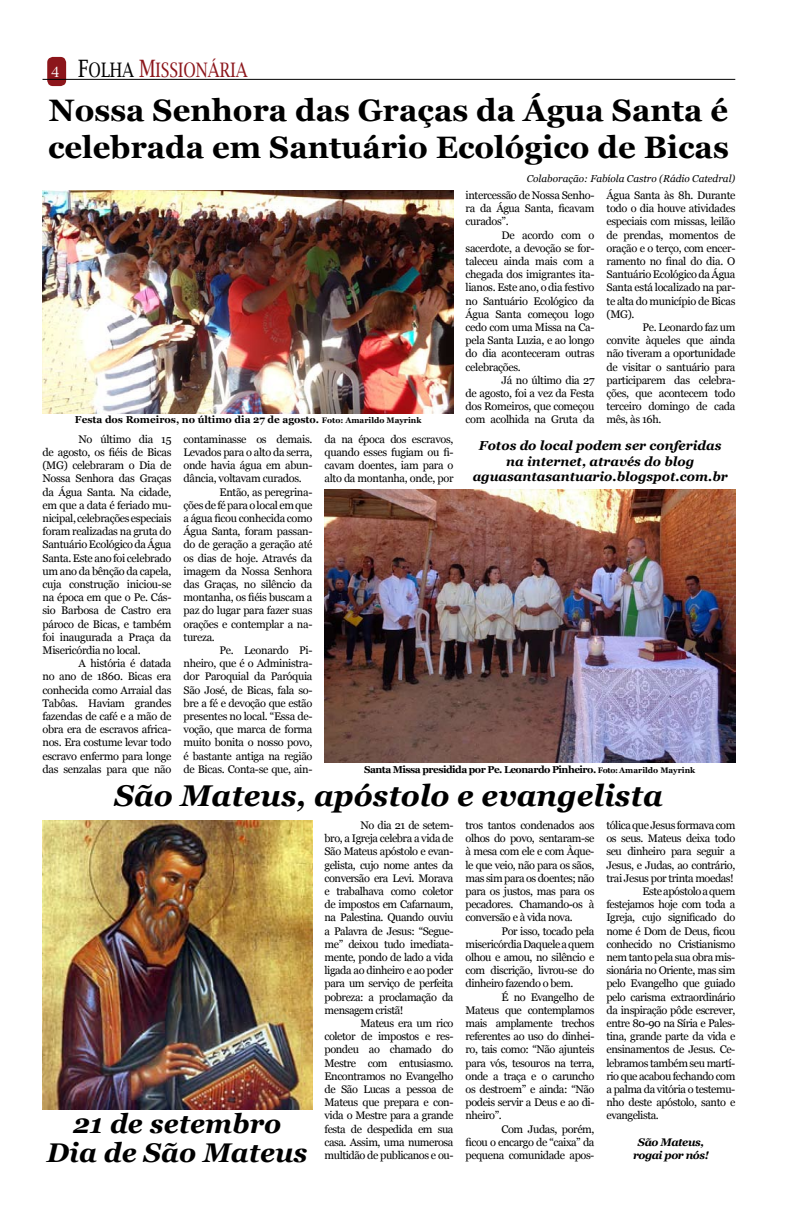
<style>
.page{position:relative;width:792px;height:1224px;background:#fff}
.page>*{position:absolute;margin:0;border:0;box-sizing:border-box;transform-origin:0 0}
.t1{font:700 31px/37.2px "Georgia";color:#000}
.t2{font:italic 700 30px "Georgia";color:#000}
.t3{font:italic 700 27px/29px "Georgia";color:#000;text-align:center}
.t4{font:20px "Lucida Bright";color:#8c161b;scale:.8 1}
.t5{font:italic 700 13px/15.6px "Georgia";color:#000;text-align:center}
.t6{font:11px/13.2px "Georgia";letter-spacing:-.03em;color:#000;text-align:justify}
.t7{font:italic 700 11px/13.2px "Georgia";letter-spacing:-.04em;color:#000;text-align:center}
.t8{font:700 10px "Georgia";letter-spacing:-.05em;color:#000}
.t9{font:700 10px "Georgia";color:#000}
.t10{font:italic 10px "Georgia";color:#000}
.s1{font-size:14px;color:#fff}
.s2{font-size:24px;color:#000}
.s3{color:#000}
.s4{font-size:24px}
.s5{font-size:8px}
</style>
<div class="page">
<div style="left:47px;top:57px;width:19px;height:29px;background:#8c161b;border-radius:6px"></div>
<hr style="left:43px;top:79px;width:692px;height:1px;background:#000">
<img style="left:43px;top:821px;width:270px;height:288px">
<img style="left:43px;top:191px;width:411px;height:222px">
<img style="left:325px;top:490px;width:411px;height:272px">
<h3 class="t4" style="left:51px;top:59px;width:276px"><span class="s1">4</span> <span class="s2">F</span><span class="s3">OLHA</span> <span class="s4">M</span>ISSIONÁRIA <span class="s1">4</span></h3>
<h1 class="t1" style="left:48px;top:92px;width:682px">Nossa Senhora das Graças da Água Santa é celebrada em Santuário Ecológico de Bicas</h1>
<p class="t10" style="left:527px;top:172px;width:210px">Colaboração: Fabíola Castro (Rádio Catedral)</p>
<p class="t6" style="left:607px;top:189px;width:130px">Água Santa às 8h. Durante todo o dia houve atividades especiais com missas, leilão de prendas, momentos de oração e o terço, com encer&shy;ramento no final do dia. O Santuário Ecológico da Água Santa está localizado na par&shy;te alta do município de Bicas (MG).</p>
<p class="t6" style="left:607px;top:321px;width:130px;text-indent:36px">Pe. Leonardo faz um convite àqueles que ainda não tiveram a oportunidade de visitar o santuário para participarem das celebra&shy;ções, que acontecem todo terceiro domingo de cada mês, às 16h.</p>
<p class="t5" style="left:473px;top:438px;width:257px">Fotos do local podem ser conferidas na internet, através do blog aguasantasantuario.blogspot.com.br</p>
<p class="t6" style="left:466px;top:189px;width:130px">intercessão de Nossa Senho&shy;ra da Água Santa, ficavam curados”.</p>
<p class="t6" style="left:466px;top:228px;width:130px;text-indent:36px">De acordo com o sacerdote, a devoção se for&shy;taleceu ainda mais com a chegada dos imigrantes ita&shy;lianos. Este ano, o dia festivo no Santuário Ecológico da Água Santa começou logo cedo com uma Missa na Ca&shy;pela Santa Luzia, e ao longo do dia aconteceram outras celebrações.</p>
<p class="t6" style="left:466px;top:374px;width:130px;text-indent:36px">Já no último dia 27 de agosto, foi a vez da Festa dos Romeiros, que começou com acolhida na Gruta da</p>
<p class="t9" style="left:75px;top:413px;width:348px">Festa dos Romeiros, no último dia 27 de agosto. <span class="s5">Foto: Amarildo Mayrink</span></p>
<p class="t6" style="left:43px;top:433px;width:130px;text-indent:36px">No último dia 15 de agosto, os fiéis de Bicas (MG) celebraram o Dia de Nossa Senhora das Graças da Água Santa. Na cidade, em que a data é feriado mu&shy;nicipal, celebrações especiais foram realizadas na gruta do Santuário Ecológico da Água Santa. Este ano foi celebrado um ano da bênção da capela, cuja construção iniciou-se na época em que o Pe. Cás&shy;sio Barbosa de Castro era pároco de Bicas, e também foi inaugurada a Praça da Misericórdia no local.</p>
<p class="t6" style="left:43px;top:657px;width:130px;text-indent:36px">A história é datada no ano de 1860. Bicas era conhecida como Arraial das Tabôas. Haviam grandes fazendas de café e a mão de obra era de escravos africa&shy;nos. Era costume levar todo escravo enfermo para longe das senzalas para que não</p>
<p class="t6" style="left:184px;top:433px;width:130px">contaminasse os demais.</p>
<p class="t6" style="left:184px;top:446px;width:130px">Levados para o alto da serra,</p>
<p class="t6" style="left:184px;top:459px;width:130px">onde havia água em abun-</p>
<p class="t6" style="left:184px;top:472px;width:120px">dância, voltavam curados.</p>
<p class="t6" style="left:220px;top:485px;width:94px">Então, as peregrina-</p>
<p class="t6" style="left:184px;top:499px;width:130px">ções de fé para o local em que</p>
<p class="t6" style="left:184px;top:512px;width:130px">a água ficou conhecida como</p>
<p class="t6" style="left:184px;top:525px;width:130px">Água Santa, foram passan-</p>
<p class="t6" style="left:184px;top:538px;width:130px">do de geração a geração até</p>
<p class="t6" style="left:184px;top:551px;width:130px">os dias de hoje. Através da</p>
<p class="t6" style="left:184px;top:565px;width:130px">imagem da Nossa Senhora</p>
<p class="t6" style="left:184px;top:578px;width:130px">das Graças, no silêncio da</p>
<p class="t6" style="left:184px;top:591px;width:130px">montanha, os fiéis buscam a</p>
<p class="t6" style="left:184px;top:604px;width:130px">paz do lugar para fazer suas</p>
<p class="t6" style="left:184px;top:617px;width:130px">orações e contemplar a na-</p>
<p class="t6" style="left:184px;top:631px;width:33px">tureza.</p>
<p class="t6" style="left:220px;top:644px;width:94px">Pe. Leonardo Pi-</p>
<p class="t6" style="left:184px;top:657px;width:130px">nheiro, que é o Administra-</p>
<p class="t6" style="left:184px;top:670px;width:130px">dor Paroquial da Paróquia</p>
<p class="t6" style="left:184px;top:683px;width:130px">São José, de Bicas, fala so-</p>
<p class="t6" style="left:184px;top:697px;width:130px">bre a fé e devoção que estão</p>
<p class="t6" style="left:184px;top:710px;width:130px">presentes no local. “Essa de-</p>
<p class="t6" style="left:184px;top:723px;width:130px">voção, que marca de forma</p>
<p class="t6" style="left:184px;top:736px;width:130px">muito bonita o nosso povo,</p>
<p class="t6" style="left:184px;top:749px;width:130px">é bastante antiga na região</p>
<p class="t6" style="left:184px;top:763px;width:130px">de Bicas. Conta-se que, ain-</p>
<p class="t6" style="left:325px;top:433px;width:130px">da na época dos escravos, quando esses fugiam ou fi&shy;cavam doentes, iam para o alto da montanha, onde, por</p>
<p class="t8" style="left:364px;top:763px;width:333px">Santa Missa presidida por Pe. Leonardo Pinheiro. <span class="s5">Foto: Amarildo Mayrink</span></p>
<h2 class="t2" style="left:115px;top:776px;width:550px">São Mateus, apóstolo e evangelista</h2>
<p class="t6" style="left:325px;top:819px;width:130px;text-indent:36px">No dia 21 de setem&shy;bro, a Igreja celebra a vida de São Mateus apóstolo e evan&shy;gelista, cujo nome antes da conversão era Levi. Morava e trabalhava como coletor de impostos em Cafarnaum, na Palestina. Quando ouviu a Palavra de Jesus: “Segue&shy;me” deixou tudo imediata&shy;mente, pondo de lado a vida ligada ao dinheiro e ao poder para um serviço de perfeita pobreza: a proclamação da mensagem cristã!</p>
<p class="t6" style="left:325px;top:1017px;width:130px;text-indent:36px">Mateus era um rico coletor de impostos e res&shy;pondeu ao chamado do Mestre com entusiasmo.<br>Encontramos no Evangelho de São Lucas a pessoa de Mateus que prepara e con&shy;vida o Mestre para a grande festa de despedida em sua casa. Assim, uma numerosa multidão de publicanos e ou-</p>
<p class="t6" style="left:466px;top:819px;width:130px">tros tantos condenados aos olhos do povo, sentaram-se à mesa com ele e com Àque&shy;le que veio, não para os sãos, mas sim para os doentes; não para os justos, mas para os pecadores. Chamando-os à conversão e à vida nova.</p>
<p class="t6" style="left:466px;top:924px;width:130px;text-indent:36px">Por isso, tocado pela misericórdia Daquele a quem olhou e amou, no silêncio e com discrição, livrou-se do dinheiro fazendo o bem.</p>
<p class="t6" style="left:466px;top:990px;width:130px;text-indent:36px">É no Evangelho de Mateus que contemplamos mais amplamente trechos referentes ao uso do dinhei&shy;ro, tais como: “Não ajunteis para vós, tesouros na terra, onde a traça e o caruncho os destroem” e ainda: “Não podeis servir a Deus e ao di&shy;nheiro”.</p>
<p class="t6" style="left:466px;top:1122px;width:130px;text-indent:36px">Com Judas, porém, ficou o encargo de “caixa” da pequena comunidade apos-</p>
<p class="t6" style="left:606px;top:819px;width:130px">tólica que Jesus formava com</p>
<p class="t6" style="left:606px;top:832px;width:130px">os seus. Mateus deixa todo</p>
<p class="t6" style="left:606px;top:845px;width:130px">seu dinheiro para seguir a</p>
<p class="t6" style="left:606px;top:858px;width:130px">Jesus, e Judas, ao contrário,</p>
<p class="t6" style="left:606px;top:872px;width:129px">trai Jesus por trinta moedas!</p>
<p class="t6" style="left:642px;top:885px;width:94px">Este apóstolo a quem</p>
<p class="t6" style="left:606px;top:898px;width:130px">festejamos hoje com toda a</p>
<p class="t6" style="left:606px;top:911px;width:130px">Igreja, cujo significado do</p>
<p class="t6" style="left:606px;top:924px;width:130px">nome é Dom de Deus, ficou</p>
<p class="t6" style="left:606px;top:938px;width:130px">conhecido no Cristianismo</p>
<p class="t6" style="left:606px;top:951px;width:130px">nem tanto pela sua obra mis-</p>
<p class="t6" style="left:606px;top:964px;width:130px">sionária no Oriente, mas sim</p>
<p class="t6" style="left:606px;top:977px;width:130px">pelo Evangelho que guiado</p>
<p class="t6" style="left:606px;top:990px;width:130px">pelo carisma extraordinário</p>
<p class="t6" style="left:606px;top:1004px;width:130px">da inspiração pôde escrever,</p>
<p class="t6" style="left:606px;top:1017px;width:130px">entre 80-90 na Síria e Pales-</p>
<p class="t6" style="left:606px;top:1030px;width:130px">tina, grande parte da vida e</p>
<p class="t6" style="left:606px;top:1043px;width:130px">ensinamentos de Jesus. Ce-</p>
<p class="t6" style="left:606px;top:1056px;width:130px">lebramos também seu martí-</p>
<p class="t6" style="left:606px;top:1070px;width:130px">rio que acabou fechando com</p>
<p class="t6" style="left:606px;top:1083px;width:130px">a palma da vitória o testemu-</p>
<p class="t6" style="left:606px;top:1096px;width:130px">nho deste apóstolo, santo e</p>
<p class="t6" style="left:606px;top:1109px;width:54px">evangelista.</p>
<p class="t7" style="left:633px;top:1135px;width:77px">São Mateus, rogai por nós!</p>
<h3 class="t3" style="left:47px;top:1109px;width:262px">21 de setembro<br>Dia de São Mateus</h3>
</div>
